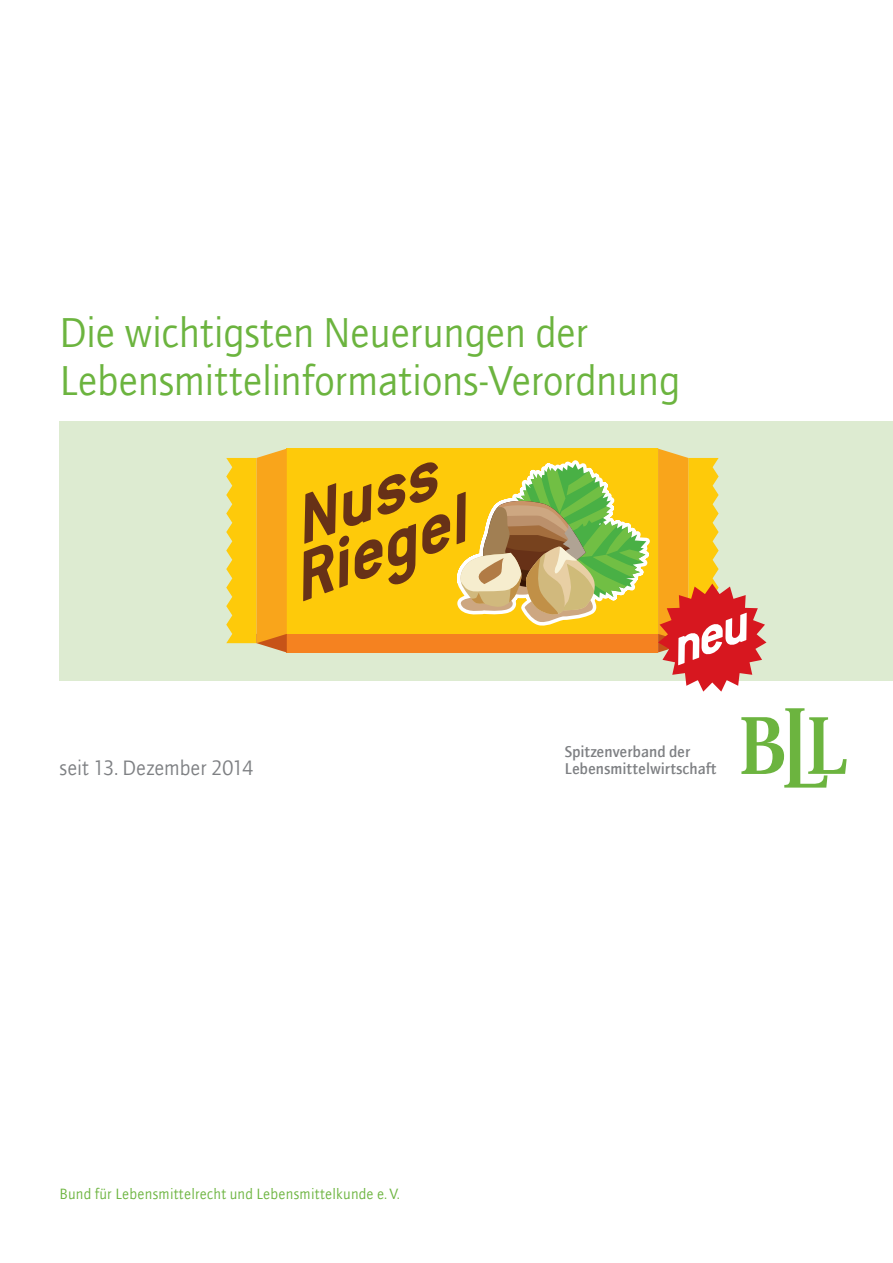
<style>
.page{position:relative;width:893px;height:1263px;background:#fff}
.page>*{position:absolute;margin:0;border:0;box-sizing:border-box;transform-origin:0 0}
.t1{font:42px/48px "ITC Quay Sans";letter-spacing:-.015em;color:#6cb43f}
.t2{font:21px "ITC Quay Sans";letter-spacing:-.015em;color:#7e8083}
.t3{font:500 15.75px/16.8px "ITC Quay Sans";color:#7e8083}
.t4{font:15px "ITC Quay Sans";letter-spacing:.01em;color:#6cb43f}
</style>
<div class="page">
<div style="left:60px;top:421px;width:833px;height:259px;background:#ddebd1"></div>
<svg style="left:741px;top:708px;width:106px;height:80px"></svg>
<div style="left:287px;top:622px;width:371px;height:30px;background:#f58220"></div>
<div style="left:287px;top:449px;width:371px;height:185px;background:#feca0a"></div>
<svg style="left:226px;top:449px;width:61px;height:203px;background:#f6ba29"></svg>
<svg style="left:447px;top:448px;width:212px;height:205px"></svg>
<svg style="left:303px;top:462px;width:147px;height:139px"></svg>
<svg style="left:457px;top:464px;width:189px;height:160px"></svg>
<svg style="left:658px;top:449px;width:108px;height:243px"></svg>
<p class="t1" style="left:60px;top:308px;width:622px">Die wichtigsten Neuerungen der<br>Lebensmittelinformations-Verordnung</p>
<p class="t2" style="left:60px;top:755px;width:196px">seit 13. Dezember 2014</p>
<p class="t4" style="left:60px;top:1185px;width:342px">Bund für Lebensmittelrecht und Lebensmittelkunde e. V.</p>
<p class="t3" style="left:565px;top:743px;width:153px">Spitzenverband der<br>Lebensmittelwirtschaft</p>
</div>
